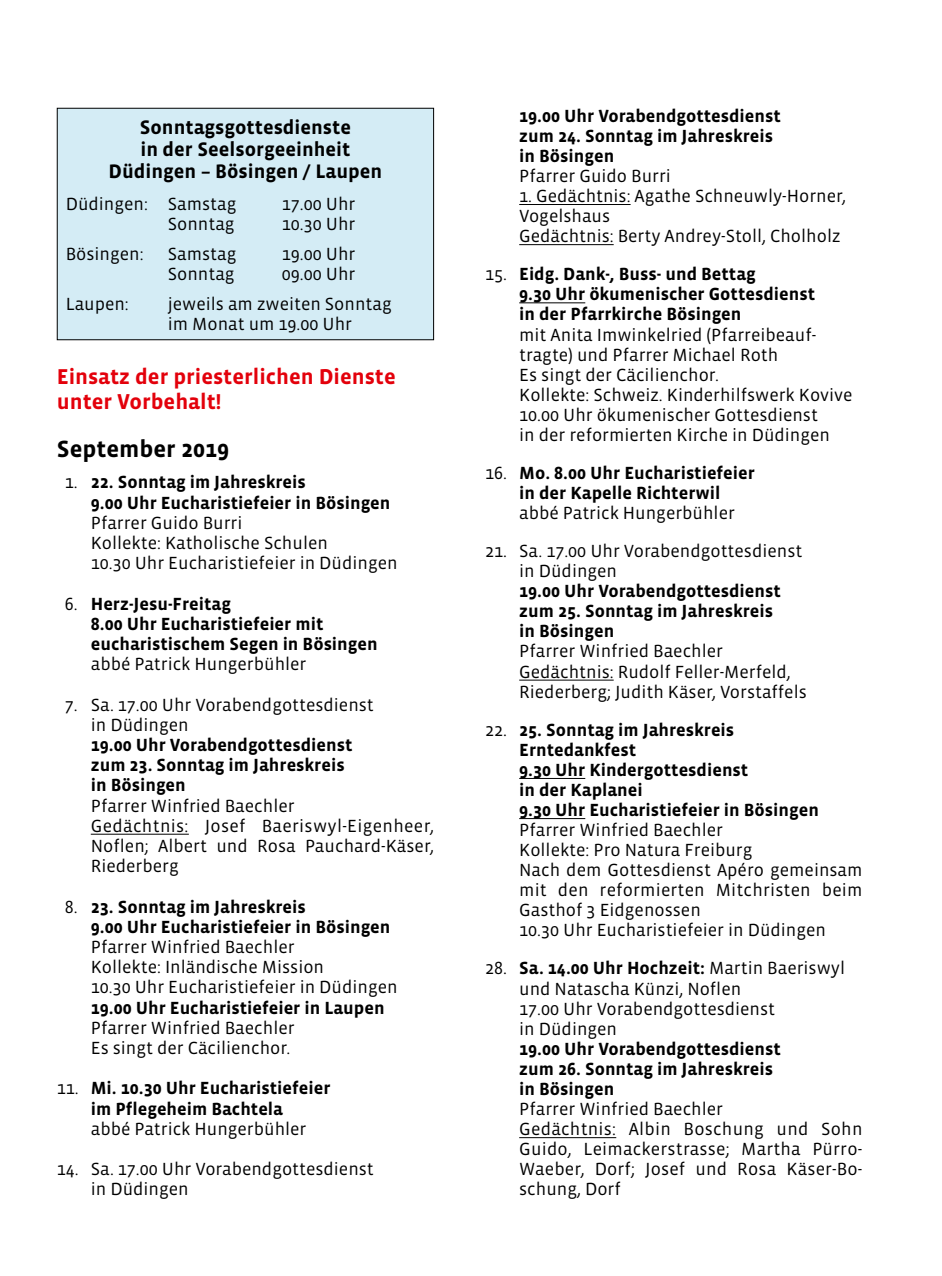
<style>
.page{position:relative;width:942px;height:1276px;background:#fff}
.page>*{position:absolute;margin:0;border:0;box-sizing:border-box;transform-origin:0 0}
.t1{font:700 24px "Vista Sans";color:#000}
.t2{font:700 22px/24.2px "Vista Sans";color:#e3000b}
.t3{font:700 20px/22px "Vista Sans";color:#000;text-align:center}
.t4{font:18px/20px "Vista Sans";color:#000}
.t5{font:700 18px/20px "Vista Sans";color:#000}
.s1{font-weight:400}
.s2{font-weight:700}
</style>
<div class="page">
<hr style="left:91px;top:834px;width:98px;height:1px;background:#000">
<hr style="left:519px;top:204px;width:111px;height:1px;background:#000">
<hr style="left:519px;top:244px;width:94px;height:1px;background:#000">
<hr style="left:519px;top:302px;width:66px;height:1px;background:#000">
<hr style="left:519px;top:680px;width:94px;height:1px;background:#000">
<hr style="left:519px;top:778px;width:66px;height:1px;background:#000">
<hr style="left:519px;top:818px;width:66px;height:1px;background:#000">
<hr style="left:519px;top:1137px;width:97px;height:1px;background:#000">
<div style="left:57px;top:108px;width:376px;height:232px;background:#d4ecf5"></div>
<p class="t3" style="left:108px;top:116px;width:275px">Sonntagsgottesdienste<br>in der Seelsorgeeinheit<br>Düdingen – Bösingen / Laupen</p>
<p class="t4" style="left:66px;top:194px;width:172px">Düdingen: Samstag</p>
<p class="t4" style="left:282px;top:194px;width:75px">17.00 Uhr</p>
<p class="t4" style="left:168px;top:214px;width:68px">Sonntag</p>
<p class="t4" style="left:282px;top:214px;width:75px">10.30 Uhr</p>
<p class="t4" style="left:66px;top:244px;width:79px">Bösingen:</p>
<p class="t4" style="left:168px;top:244px;width:70px">Samstag</p>
<p class="t4" style="left:282px;top:244px;width:75px">19.00 Uhr</p>
<p class="t4" style="left:168px;top:264px;width:68px">Sonntag</p>
<p class="t4" style="left:282px;top:264px;width:75px">09.00 Uhr</p>
<p class="t4" style="left:66px;top:294px;width:65px">Laupen:</p>
<p class="t4" style="left:168px;top:294px;width:225px">jeweils am zweiten Sonntag im Monat um 19.00 Uhr</p>
<p class="t2" style="left:57px;top:365px;width:340px">Einsatz der priesterlichen Dienste unter Vorbehalt!</p>
<h1 class="t1" style="left:57px;top:436px;width:174px">September 2019</h1>
<p class="t5" style="left:91px;top:472px;width:301px;text-indent:-26px"><span class="s1">1.</span> 22. Sonntag im Jahreskreis<br>9.00 Uhr Eucharistiefeier in Bösingen</p>
<p class="t4" style="left:91px;top:513px;width:308px">Pfarrer Guido Burri<br>Kollekte: Katholische Schulen<br>10.30 Uhr Eucharistiefeier in Düdingen</p>
<p class="t5" style="left:91px;top:594px;width:288px;text-indent:-26px"><span class="s1">6.</span> Herz-Jesu-Freitag<br>8.00 Uhr Eucharistiefeier mit eucharistischem Segen in Bösingen</p>
<p class="t4" style="left:91px;top:654px;width:217px">abbé Patrick Hungerbühler</p>
<p class="t4" style="left:91px;top:695px;width:284px;text-indent:-26px">7. Sa. 17.00 Uhr Vorabendgottesdienst in Düdingen</p>
<p class="t5" style="left:91px;top:735px;width:263px">19.00 Uhr Vorabendgottesdienst zum 23. Sonntag im Jahreskreis in Bösingen</p>
<p class="t4" style="left:91px;top:796px;width:344px">Pfarrer Winfried Baechler<br>Gedächtnis: Josef Baeriswyl-Eigenheer,<br>Noflen; Albert und Rosa Pauchard-Käser,<br>Riederberg</p>
<p class="t5" style="left:91px;top:897px;width:301px;text-indent:-26px"><span class="s1">8.</span> 23. Sonntag im Jahreskreis<br>9.00 Uhr Eucharistiefeier in Bösingen</p>
<p class="t4" style="left:91px;top:937px;width:308px">Pfarrer Winfried Baechler<br>Kollekte: Inländische Mission<br>10.30 Uhr Eucharistiefeier in Düdingen</p>
<p class="t5" style="left:91px;top:998px;width:295px">19.00 Uhr Eucharistiefeier in Laupen</p>
<p class="t4" style="left:91px;top:1018px;width:205px">Pfarrer Winfried Baechler<br>Es singt der Cäcilienchor.</p>
<p class="t5" style="left:91px;top:1078px;width:241px;text-indent:-34px"><span class="s1">11.</span> Mi. 10.30 Uhr Eucharistiefeier im Pflegeheim Bachtela</p>
<p class="t4" style="left:91px;top:1119px;width:217px">abbé Patrick Hungerbühler</p>
<p class="t4" style="left:91px;top:1159px;width:284px;text-indent:-34px">14. Sa. 17.00 Uhr Vorabendgottesdienst in Düdingen</p>
<p class="t5" style="left:519px;top:106px;width:263px">19.00 Uhr Vorabendgottesdienst zum 24. Sonntag im Jahreskreis in Bösingen</p>
<p class="t4" style="left:519px;top:166px;width:153px">Pfarrer Guido Burri</p>
<p class="t4" style="left:519px;top:186px;width:328px">1. Gedächtnis: Agathe Schneuwly-Horner,<br>Vogelshaus<br>Gedächtnis: Berty Andrey-Stoll, Cholholz</p>
<p class="t5" style="left:519px;top:265px;width:297px;text-indent:-34px"><span class="s1">15.</span> Eidg. Dank-, Buss- und Bettag<br>9.30 Uhr ökumenischer Gottesdienst in der Pfarrkirche Bösingen</p>
<p class="t4" style="left:519px;top:325px;width:335px">mit Anita Imwinkelried (Pfarreibeauf&shy;tragte) und Pfarrer Michael Roth<br>Es singt der Cäcilienchor.<br>Kollekte: Schweiz. Kinderhilfswerk Kovive 10.00 Uhr ökumenischer Gottesdienst<br>in der reformierten Kirche in Düdingen</p>
<p class="t5" style="left:485px;top:463px;width:271px;text-align:center"><span class="s1">16.</span> Mo. 8.00 Uhr Eucharistiefeier in der Kapelle Richterwil</p>
<p class="t4" style="left:519px;top:503px;width:217px">abbé Patrick Hungerbühler</p>
<p class="t4" style="left:519px;top:541px;width:284px;text-indent:-34px">21. Sa. 17.00 Uhr Vorabendgottesdienst in Düdingen</p>
<p class="t5" style="left:519px;top:581px;width:263px">19.00 Uhr Vorabendgottesdienst zum 25. Sonntag im Jahreskreis in Bösingen</p>
<p class="t4" style="left:519px;top:642px;width:289px">Pfarrer Winfried Baechler<br>Gedächtnis: Rudolf Feller-Merfeld,<br>Riederberg; Judith Käser, Vorstaffels</p>
<p class="t5" style="left:519px;top:720px;width:301px;text-indent:-34px"><span class="s1">22.</span> 25. Sonntag im Jahreskreis<br>Erntedankfest<br>9.30 Uhr Kindergottesdienst<br>in der Kaplanei<br>9.30 Uhr Eucharistiefeier in Bösingen</p>
<p class="t4" style="left:519px;top:820px;width:344px">Pfarrer Winfried Baechler<br>Kollekte: Pro Natura Freiburg<br>Nach dem Gottesdienst Apéro gemeinsam mit den reformierten Mitchristen beim Gasthof 3 Eidgenossen<br>10.30 Uhr Eucharistiefeier in Düdingen</p>
<p class="t4" style="left:519px;top:958px;width:327px;text-indent:-34px">28. <span class="s2">Sa. 14.00 Uhr Hochzeit:</span> Martin Baeriswyl und Natascha Künzi, Noflen<br>17.00 Uhr Vorabendgottesdienst<br>in Düdingen</p>
<p class="t5" style="left:519px;top:1039px;width:263px">19.00 Uhr Vorabendgottesdienst zum 26. Sonntag im Jahreskreis in Bösingen</p>
<p class="t4" style="left:519px;top:1099px;width:344px">Pfarrer Winfried Baechler<br>Gedächtnis: Albin Boschung und Sohn<br>Guido, Leimackerstrasse; Martha Pürro-<br>Waeber, Dorf; Josef und Rosa Käser-Bo&shy;schung, Dorf</p>
</div>
